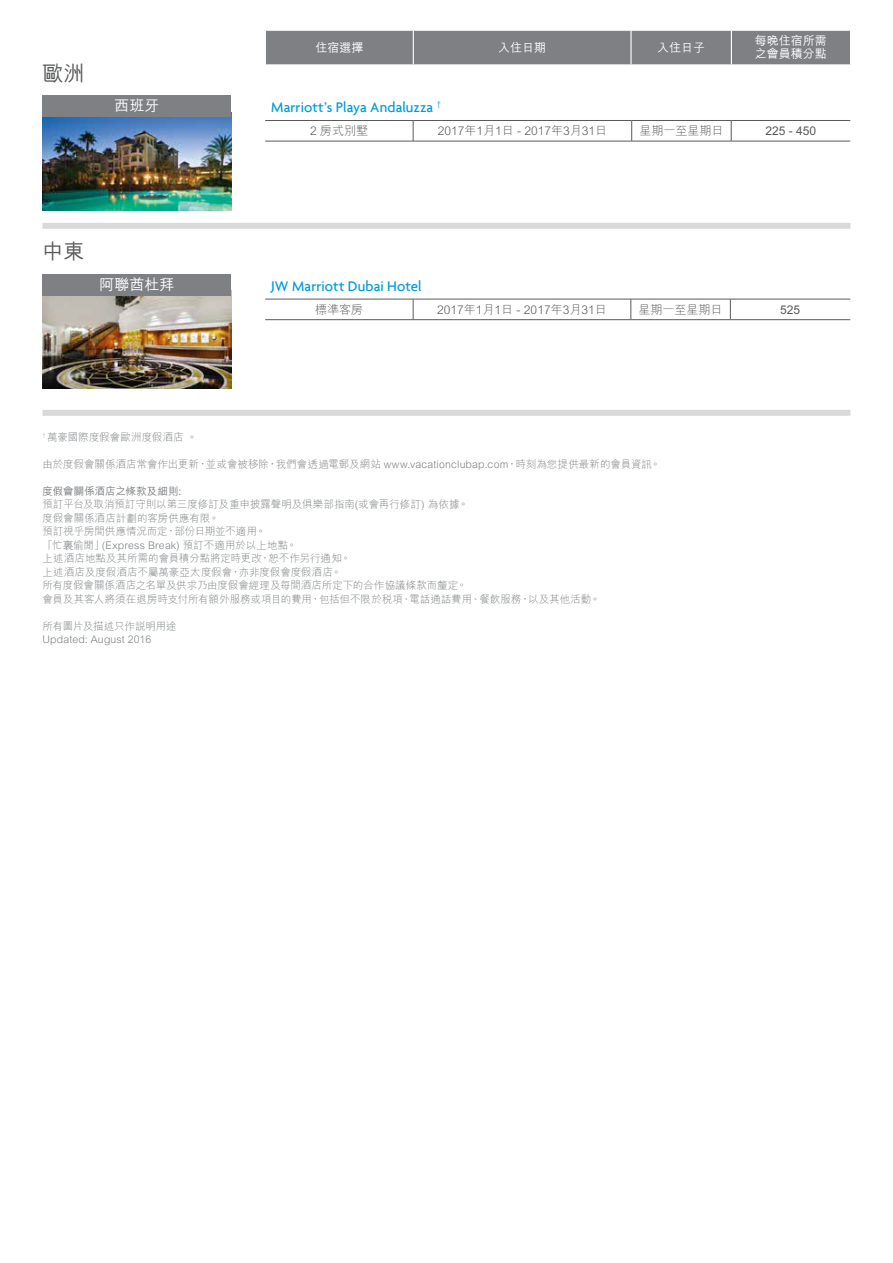
<style>
.page{position:relative;width:893px;height:1263px;background:#fff}
.page>*{position:absolute;margin:0;border:0;box-sizing:border-box;transform-origin:0 0}
.t1{font:500 21px "M Hei";color:#58595b}
.t2{font:500 15px "Agenda";letter-spacing:.005em;color:#009bda}
.t3{font:500 15px "M Hei";color:#fff}
.t4{font:300 12px "M Hei";color:#58595b}
.t5{font:500 12px/13.5px "M Hei";color:#fff}
.t6{font:700 12px "M Hei";color:#58595b}
.t7{font:300 10.5px/13.5px "M Hei";color:#7e8083}
.t8{font:500 10.5px "M Hei";color:#7e8083}
.s1{font-family:"ST Xihei";font-weight:400}
</style>
<div class="page">
<div style="left:266px;top:31px;width:584px;height:33px;background:#7e8083"></div>
<hr style="left:413px;top:30px;width:1px;height:34px;background:#fff">
<hr style="left:630px;top:30px;width:2px;height:34px;background:#fff">
<hr style="left:731px;top:30px;width:1px;height:34px;background:#fff">
<hr style="left:265px;top:299px;width:148px;height:1px;background:#58595b">
<hr style="left:413px;top:299px;width:218px;height:1px;background:#58595b">
<svg style="left:413px;top:299px;width:1px;height:20px"></svg>
<hr style="left:631px;top:299px;width:99px;height:1px;background:#58595b">
<svg style="left:631px;top:299px;width:1px;height:20px"></svg>
<hr style="left:730px;top:299px;width:120px;height:1px;background:#58595b">
<svg style="left:730px;top:299px;width:1px;height:20px"></svg>
<hr style="left:265px;top:319px;width:148px;height:1px;background:#58595b">
<hr style="left:413px;top:319px;width:218px;height:1px;background:#58595b">
<hr style="left:631px;top:319px;width:99px;height:1px;background:#58595b">
<hr style="left:730px;top:319px;width:120px;height:1px;background:#58595b">
<img style="left:43px;top:295px;width:188px;height:94px">
<div style="left:43px;top:274px;width:188px;height:21px;background:#7e8083"></div>
<div style="left:43px;top:410px;width:807px;height:6px;background:#d9d9d9"></div>
<div style="left:43px;top:223px;width:807px;height:6px;background:#d9d9d9"></div>
<img style="left:43px;top:117px;width:188px;height:93px">
<div style="left:43px;top:95px;width:188px;height:22px;background:#7e8083"></div>
<hr style="left:265px;top:120px;width:148px;height:1px;background:#58595b">
<hr style="left:413px;top:120px;width:219px;height:1px;background:#58595b">
<svg style="left:413px;top:121px;width:1px;height:20px"></svg>
<hr style="left:632px;top:120px;width:99px;height:1px;background:#58595b">
<svg style="left:631px;top:121px;width:1px;height:20px"></svg>
<hr style="left:731px;top:120px;width:119px;height:1px;background:#58595b">
<svg style="left:731px;top:121px;width:1px;height:20px"></svg>
<hr style="left:265px;top:141px;width:148px;height:1px;background:#58595b">
<hr style="left:413px;top:141px;width:219px;height:1px;background:#58595b">
<hr style="left:632px;top:141px;width:99px;height:1px;background:#58595b">
<hr style="left:731px;top:141px;width:119px;height:1px;background:#58595b">
<h1 class="t1" style="left:43px;top:62px;width:43px">歐洲</h1>
<p class="t5" style="left:315px;top:41px;width:49px">住宿選擇</p>
<p class="t5" style="left:498px;top:41px;width:49px">入住日期</p>
<p class="t5" style="left:657px;top:41px;width:49px">入住日子</p>
<p class="t5" style="left:755px;top:34px;width:74px">每晚住宿所需之會員積分點</p>
<h2 class="t3" style="left:114px;top:98px;width:46px">西班牙</h2>
<h2 class="t2" style="left:271px;top:98px;width:171px">Marriott’s Playa Andaluzza <sup>†</sup></h2>
<p class="t4" style="left:310px;top:124px;width:60px">2 房式別墅</p>
<p class="t4" style="left:438px;top:124px;width:171px">2017年1月1日 - 2017年3月31日</p>
<p class="t4" style="left:639px;top:124px;width:85px">星期一至星期日</p>
<p class="t6" style="left:765px;top:125px;width:52px">225 - 450</p>
<h1 class="t1" style="left:43px;top:240px;width:43px">中東</h1>
<h2 class="t3" style="left:99px;top:276px;width:76px">阿聯酋杜拜</h2>
<h2 class="t2" style="left:271px;top:277px;width:152px">JW Marriott Dubai Hotel</h2>
<p class="t4" style="left:315px;top:303px;width:49px">標準客房</p>
<p class="t4" style="left:437px;top:303px;width:171px">2017年1月1日 - 2017年3月31日</p>
<p class="t4" style="left:639px;top:303px;width:85px">星期一至星期日</p>
<p class="t6" style="left:780px;top:303px;width:22px">525</p>
<p class="t7" style="left:43px;top:430px;width:156px"><sup>†</sup> 萬豪國際度假會歐洲度假酒店 。</p>
<p class="t7" style="left:43px;top:457px;width:620px">由於度假會關係酒店常會作出更新，並或會被移除，我們會透過電郵及網站 www.vacationclubap.com，時刻為您提供最新的會員資訊。</p>
<p class="t8" style="left:43px;top:485px;width:140px">度假會關係酒店之條款及細則:</p>
<p class="t7" style="left:43px;top:498px;width:559px">預訂平台及取消預訂守則以第三度修訂及重申披露聲明及俱樂部指南(或會再行修訂) 為依據。<br>度假會關係酒店計劃的客房供應有限。<br>預訂視乎房間供應情況而定，部份日期並不適用。<br>「忙<span class="s1">裏</span>偷閒」(Express Break) 預訂不適用於以上地點。<br>上述酒店地點及其所需的會員積分點將定時更改，恕不作另行通知。<br>上述酒店及度假酒店不屬萬豪亞太度假會，亦非度假會度假酒店。<br>所有度假會關係酒店之名單及供求乃由度假會經理及每間酒店所定下的合作協議條款而釐定。<br>會員及其客人將須在退房時支付所有額外服務或項目的費用，包括但不限於稅項、電話通話費用、餐飲服務，以及其他活動。</p>
<p class="t7" style="left:43px;top:619px;width:136px">所有圖片及描述只作說明用途<br>Updated: August 2016</p>
</div>
